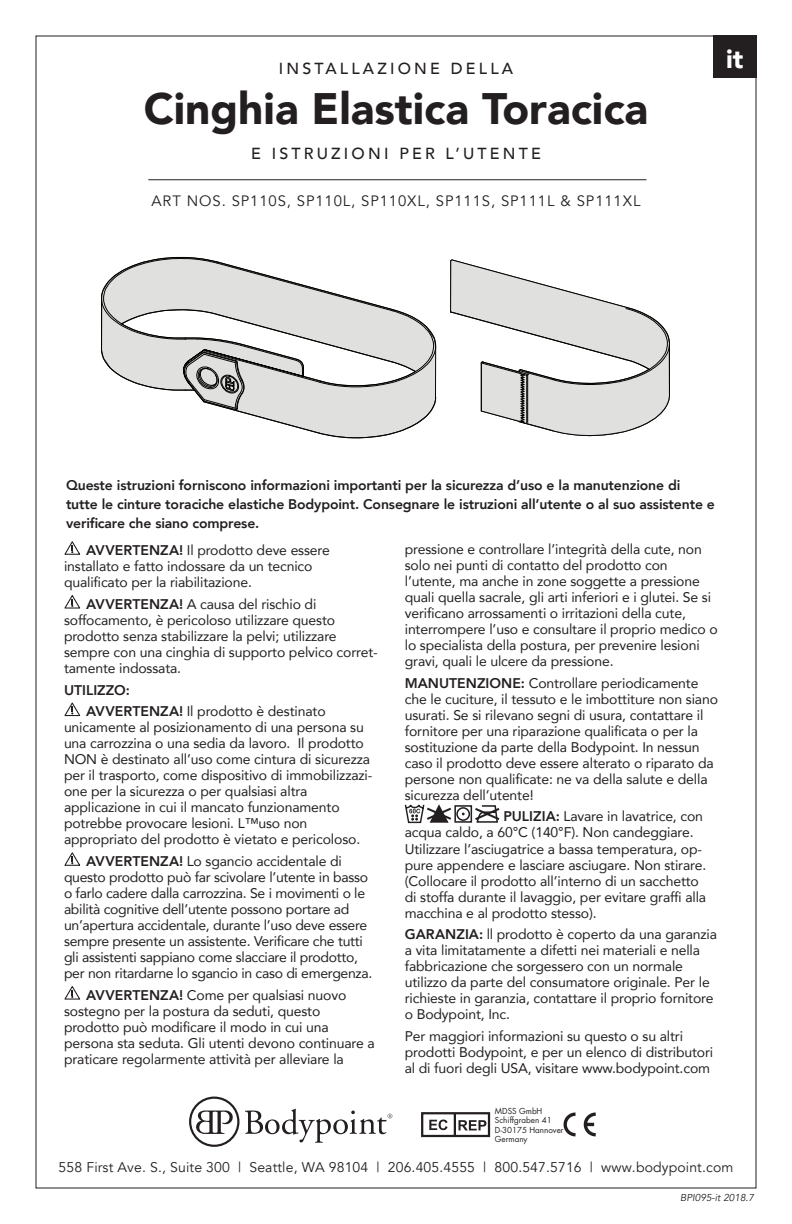
<style>
.page{position:relative;width:792px;height:1224px;background:#fff}
.page>*{position:absolute;margin:0;border:0;box-sizing:border-box;transform-origin:0 0}
.t1{font:900 44px "Avenir";color:#231f20}
.t2{font:900 26px "Avenir";color:#fff}
.t3{font:500 16px "Avenir";letter-spacing:.2em;color:#231f20}
.t4{font:15px "Avenir";letter-spacing:.06em;color:#231f20}
.t5{font:14px/16px "Avenir";letter-spacing:-.01em;color:#231f20}
.t6{font:800 14px/19px "Avenir";letter-spacing:-.01em;color:#231f20}
.t7{font:14px "Avenir";letter-spacing:.01em;color:#231f20}
.t8{font:italic 10px "Avenir";color:#231f20}
.t9{font:8px/9.4px "Futura";color:#231f20}
.s1{font-weight:800}
.s2{font-weight:400}
</style>
<div class="page">
<div style="left:713px;top:36px;width:43px;height:42px;background:#231f20"></div>
<hr style="left:148px;top:179px;width:499px;height:1px;background:#231f20">
<svg style="left:245px;top:1109px;width:147px;height:34px"></svg>
<svg style="left:189px;top:1097px;width:50px;height:50px"></svg>
<svg style="left:564px;top:1112px;width:32px;height:25px"></svg>
<svg style="left:421px;top:1112px;width:69px;height:25px"></svg>
<svg style="left:101px;top:257px;width:335px;height:182px"></svg>
<svg style="left:450px;top:259px;width:220px;height:177px"></svg>
<svg style="left:64px;top:541px;width:16px;height:14px"></svg>
<svg style="left:64px;top:595px;width:16px;height:14px"></svg>
<svg style="left:64px;top:703px;width:16px;height:13px"></svg>
<svg style="left:64px;top:852px;width:16px;height:14px"></svg>
<svg style="left:64px;top:986px;width:16px;height:14px"></svg>
<svg style="left:404px;top:804px;width:96px;height:20px"></svg>
<p class="t3" style="left:279px;top:55px;width:236px">INSTALLAZIONE DELLA</p>
<h1 class="t1" style="left:144px;top:71px;width:506px">Cinghia Elastica Toracica</h1>
<p class="t3" style="left:251px;top:139px;width:291px">E ISTRUZIONI PER L’UTENTE</p>
<p class="t4" style="left:152px;top:192px;width:490px">ART NOS. SP110S, SP110L, SP110XL, SP111S, SP111L &amp; SP111XL</p>
<h2 class="t2" style="left:726px;top:36px;width:19px">it</h2>
<p class="t6" style="left:66px;top:475px;width:650px">Queste istruzioni forniscono informazioni importanti per la sicurezza d’uso e la manutenzione di tutte le cinture toraciche elastiche Bodypoint. Consegnare le istruzioni all’utente o al suo assistente e verificare che siano comprese.</p>
<p class="t5" style="left:64px;top:542px;width:267px;text-indent:22px"><span class="s1">AVVERTENZA!</span> Il prodotto deve essere installato e fatto indossare da un tecnico qualificato per la riabilitazione.</p>
<p class="t5" style="left:64px;top:596px;width:315px;text-indent:22px"><span class="s1">AVVERTENZA!</span> A causa del rischio di soffocamento, è pericoloso utilizzare questo prodotto senza stabilizzare la pelvi; utilizzare sempre con una cinghia di supporto pelvico corret&shy;tamente indossata.</p>
<p class="t6" style="left:86px;top:679px;width:241px;line-height:21.8px;text-indent:-22px">UTILIZZO:<br>AVVERTENZA! <span class="s2">Il prodotto è destinato</span></p>
<p class="t5" style="left:64px;top:719px;width:310px">unicamente al posizionamento di una persona su una carrozzina o una sedia da lavoro. Il prodotto NON è destinato all’uso come cintura di sicurezza per il trasporto, come dispositivo di immobilizzazi&shy;one per la sicurezza o per qualsiasi altra applicazione in cui il mancato funzionamento potrebbe provocare lesioni. L™uso non appropriato del prodotto è vietato e pericoloso.</p>
<p class="t5" style="left:64px;top:853px;width:310px;text-indent:22px"><span class="s1">AVVERTENZA!</span> Lo sgancio accidentale di questo prodotto può far scivolare l’utente in basso o farlo cadere dalla carrozzina. Se i movimenti o le abilità cognitive dell’utente possono portare ad un’apertura accidentale, durante l’uso deve essere sempre presente un assistente. Verificare che tutti gli assistenti sappiano come slacciare il prodotto, per non ritardarne lo sgancio in caso di emergenza.</p>
<p class="t5" style="left:64px;top:987px;width:312px;text-indent:22px"><span class="s1">AVVERTENZA!</span> Come per qualsiasi nuovo sostegno per la postura da seduti, questo prodotto può modificare il modo in cui una persona sta seduta. Gli utenti devono continuare a praticare regolarmente attività per alleviare la</p>
<p class="t5" style="left:405px;top:541px;width:314px">pressione e controllare l’integrità della cute, non solo nei punti di contatto del prodotto con l’utente, ma anche in zone soggette a pressione quali quella sacrale, gli arti inferiori e i glutei. Se si verificano arrossamenti o irritazioni della cute, interrompere l’uso e consultare il proprio medico o lo specialista della postura, per prevenire lesioni gravi, quali le ulcere da pressione.</p>
<p class="t5" style="left:405px;top:674px;width:315px"><span class="s1">MANUTENZIONE:</span> Controllare periodicamente che le cuciture, il tessuto e le imbottiture non siano usurati. Se si rilevano segni di usura, contattare il fornitore per una riparazione qualificata o per la sostituzione da parte della Bodypoint. In nessun caso il prodotto deve essere alterato o riparato da persone non qualificate: ne va della salute e della sicurezza dell’utente!</p>
<p class="t5" style="left:405px;top:808px;width:303px;text-indent:99px"><span class="s1">PULIZIA:</span> Lavare in lavatrice, con acqua caldo, a 60°C (140°F). Non candeggiare.<br>Utilizzare l’asciugatrice a bassa temperatura, op&shy;pure appendere e lasciare asciugare. Non stirare. (Collocare il prodotto all’interno di un sacchetto di stoffa durante il lavaggio, per evitare graffi alla macchina e al prodotto stesso).</p>
<p class="t5" style="left:405px;top:926px;width:314px"><span class="s1">GARANZIA:</span> ll prodotto è coperto da una garanzia a vita limitatamente a difetti nei materiali e nella fabbricazione che sorgessero con un normale utilizzo da parte del consumatore originale. Per le richieste in garanzia, contattare il proprio fornitore o Bodypoint, Inc.</p>
<p class="t5" style="left:405px;top:1028px;width:310px">Per maggiori informazioni su questo o su altri prodotti Bodypoint, e per un elenco di distributori al di fuori degli USA, visitare www.bodypoint.com</p>
<p class="t9" style="left:495px;top:1106px;width:70px">MDSS GmbH<br>Schiffgraben 41<br>D-30175 Hannover<br>Germany</p>
<p class="t7" style="left:59px;top:1159px;width:676px">558 First Ave. S., Suite 300 | Seattle, WA 98104 | 206.405.4555 | 800.547.5716 | www.bodypoint.com</p>
<p class="t8" style="left:680px;top:1192px;width:75px">BPI095-it 2018.7</p>
</div>
